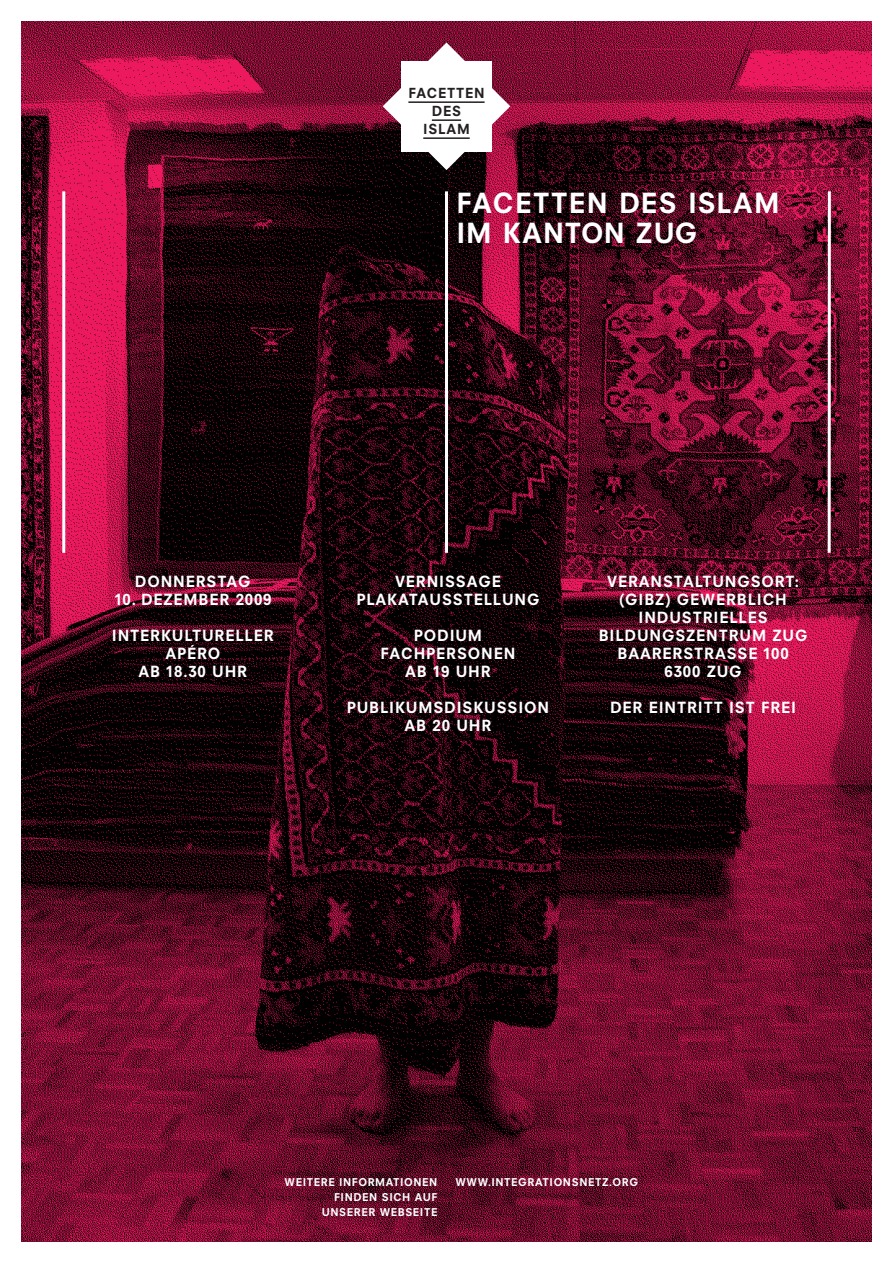
<style>
.page{position:relative;width:893px;height:1263px;background:#fff}
.page>*{position:absolute;margin:0;border:0;box-sizing:border-box;transform-origin:0 0}
.t1{font:800 27px/30px "Neuzeit S";letter-spacing:.04em;color:#fff}
.t2{font:800 15px/18px "Neuzeit S";letter-spacing:.055em;color:#fff;text-align:center}
.t3{font:800 13.5px/18px "Neuzeit S";letter-spacing:.055em;color:#231f20;text-align:center}
.t4{font:800 10.5px/15px "Neuzeit S";letter-spacing:.055em;color:#fff;text-align:right}
</style>
<div class="page">
<img style="left:21px;top:21px;width:851px;height:1221px">
<svg style="left:383px;top:43px;width:127px;height:127px"></svg>
<div style="left:401px;top:61px;width:91px;height:90px;background:#fff"></div>
<hr style="left:408px;top:101px;width:77px;height:2px;background:#231f20">
<hr style="left:432px;top:119px;width:29px;height:2px;background:#231f20">
<hr style="left:423px;top:137px;width:47px;height:2px;background:#231f20">
<hr style="left:828px;top:191px;width:3px;height:362px;background:#fff">
<hr style="left:445px;top:191px;width:3px;height:362px;background:#fff">
<hr style="left:62px;top:191px;width:3px;height:362px;background:#fff">
<p class="t3" style="left:408px;top:86px;width:78px">FACETTEN<br>DES<br>ISLAM</p>
<h1 class="t1" style="left:456px;top:191px;width:324px">FACETTEN DES ISLAM<br>IM KANTON ZUG</h1>
<p class="t2" style="left:135px;top:574px;width:117px">DONNERSTAG</p>
<p class="t2" style="left:395px;top:574px;width:107px">VERNISSAGE</p>
<p class="t2" style="left:607px;top:574px;width:193px">VERANSTALTUNGSORT:</p>
<p class="t2" style="left:114px;top:592px;width:159px">10. DEZEMBER 2009</p>
<p class="t2" style="left:356px;top:592px;width:185px">PLAKATAUSSTELLUNG</p>
<p class="t2" style="left:619px;top:592px;width:169px">(GIBZ) GEWERBLICH<br>INDUSTRIELLES</p>
<p class="t2" style="left:112px;top:628px;width:163px">INTERKULTURELLER</p>
<p class="t2" style="left:414px;top:628px;width:70px">PODIUM</p>
<p class="t2" style="left:599px;top:628px;width:210px">BILDUNGSZENTRUM ZUG</p>
<p class="t2" style="left:165px;top:646px;width:56px">APÉRO</p>
<p class="t2" style="left:381px;top:646px;width:136px">FACHPERSONEN</p>
<p class="t2" style="left:617px;top:646px;width:173px">BAARERSTRASSE 100</p>
<p class="t2" style="left:138px;top:664px;width:110px">AB 18.30 UHR</p>
<p class="t2" style="left:405px;top:664px;width:87px">AB 19 UHR</p>
<p class="t2" style="left:665px;top:664px;width:79px">6300 ZUG</p>
<p class="t2" style="left:347px;top:700px;width:204px">PUBLIKUMSDISKUSSION</p>
<p class="t2" style="left:610px;top:700px;width:188px">DER EINTRITT IST FREI</p>
<p class="t2" style="left:405px;top:718px;width:88px">AB 20 UHR</p>
<p class="t4" style="left:285px;top:1176px;width:154px">WEITERE INFORMATIONEN</p>
<p class="t4" style="left:455px;top:1176px;width:184px">WWW.INTEGRATIONSNETZ.ORG</p>
<p class="t4" style="left:322px;top:1191px;width:117px">FINDEN SICH AUF<br>UNSERER WEBSEITE</p>
</div>
